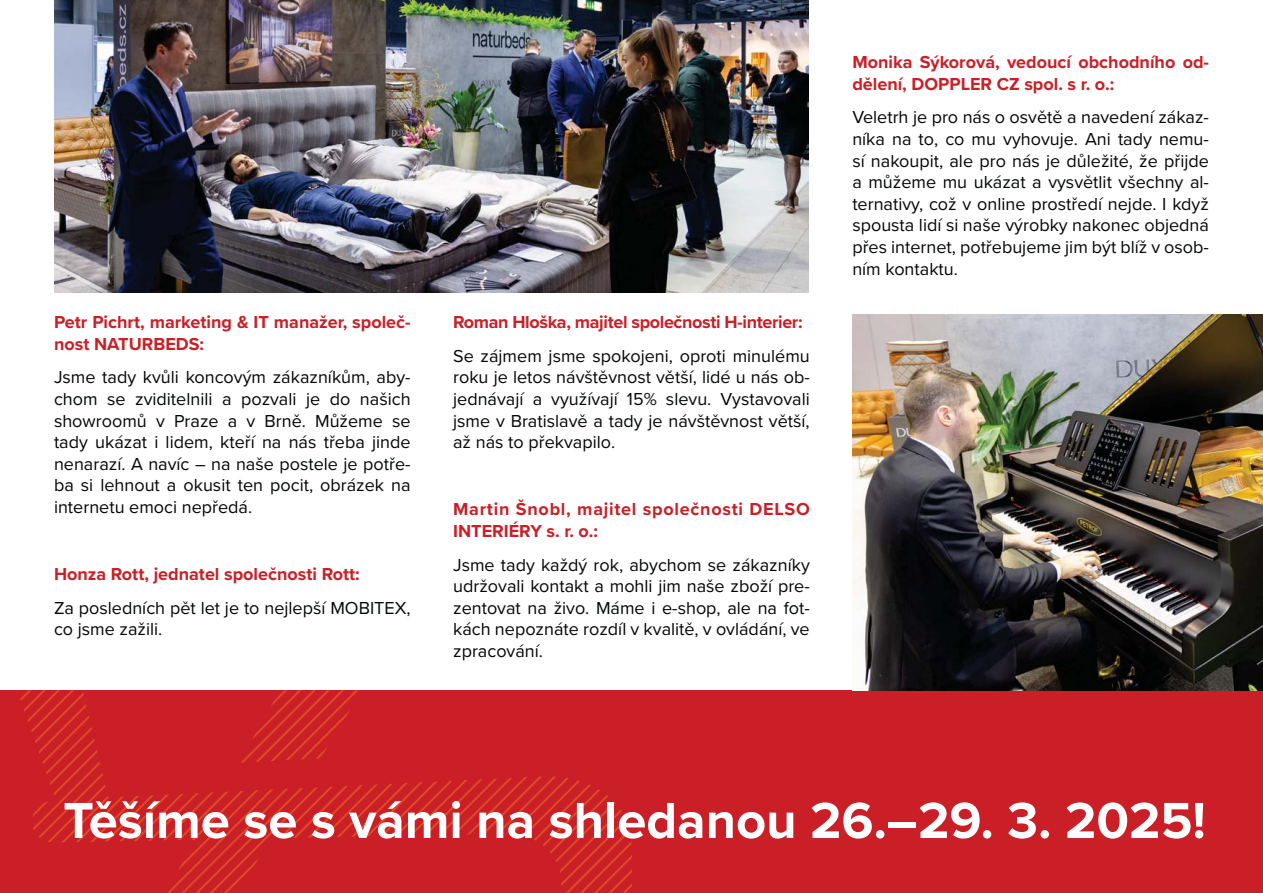
<style>
.page{position:relative;width:1263px;height:893px;background:#fff}
.page>*{position:absolute;margin:0;border:0;box-sizing:border-box;transform-origin:0 0}
.t1{font:700 52.5px "Proxima Nova";color:#fff}
.t2{font:18px/21.6px "Proxima Nova";color:#030806;text-align:justify}
.t3{font:700 18px/21.6px "Proxima Nova";color:#ca1f26}
.t4{font:700 18px/21.6px "Proxima Nova";letter-spacing:.04em;color:#ca1f26}
.t5{font:700 18px "Proxima Nova";letter-spacing:-.02em;color:#ca1f26}
</style>
<div class="page">
<div style="left:0;top:690px;width:1263px;height:203px;background:#ca1f26"></div>
<svg style="left:20px;top:690px;width:612px;height:203px"></svg>
<img style="left:54px;top:0;width:755px;height:293px">
<img style="left:852px;top:315px;width:411px;height:375px">
<p class="t3" style="left:54px;top:313px;width:358px">Petr Pichrt, marketing &amp; IT manažer, společ&shy;nost NATURBEDS:</p>
<p class="t2" style="left:54px;top:368px;width:358px">Jsme tady kvůli koncovým zákazníkům, aby&shy;chom se zviditelnili a pozvali je do našich showroomů v Praze a v Brně. Můžeme se tady ukázat i lidem, kteří na nás třeba jinde nenarazí. A navíc – na naše postele je potře&shy;ba si lehnout a okusit ten pocit, obrázek na internetu emoci nepředá.</p>
<p class="t3" style="left:54px;top:565px;width:307px">Honza Rott, jednatel společnosti Rott:</p>
<p class="t2" style="left:54px;top:599px;width:358px">Za posledních pět let je to nejlepší MOBITEX, co jsme zažili.</p>
<p class="t5" style="left:453px;top:315px;width:351px">Roman Hloška, majitel společnosti H-interier:</p>
<p class="t2" style="left:453px;top:347px;width:358px">Se zájmem jsme spokojeni, oproti minulému roku je letos návštěvnost větší, lidé u nás ob&shy;jednávají a využívají 15% slevu. Vystavovali jsme v Bratislavě a tady je návštěvnost větší, až nás to překvapilo.</p>
<p class="t4" style="left:453px;top:500px;width:358px">Martin Šnobl, majitel společnosti DELSO<br>INTERIÉRY s. r. o.:</p>
<p class="t2" style="left:453px;top:556px;width:358px">Jsme tady každý rok, abychom se zákazníky udržovali kontakt a mohli jim naše zboží pre&shy;zentovat na živo. Máme i e-shop, ale na fot&shy;kách nepoznáte rozdíl v kvalitě, v ovládání, ve zpracování.</p>
<p class="t3" style="left:852px;top:53px;width:358px">Mon ika Sýkorová, vedoucí obchodního od&shy;dělení, DOPPLER CZ spol. s r. o.:</p>
<p class="t2" style="left:852px;top:108px;width:358px">Veletrh je pro nás o osvětě a navedení zákaz&shy;níka na to, co mu vyhovuje. Ani tady nemu&shy;sí nakoupit, ale pro nás je důležité, že přijde a můžeme mu ukázat a vysvětlit všechny al&shy;ternativy, což v online prostředí nejde. I když spousta lidí si naše výrobky nakonec objedná přes internet, potřebujeme jim být blíž v osob&shy;ním kontaktu.</p>
<h1 class="t1" style="left:63px;top:801px;width:1144px">Těšíme se s vámi na shledanou 26.–29. 3. 2025!</h1>
</div>
